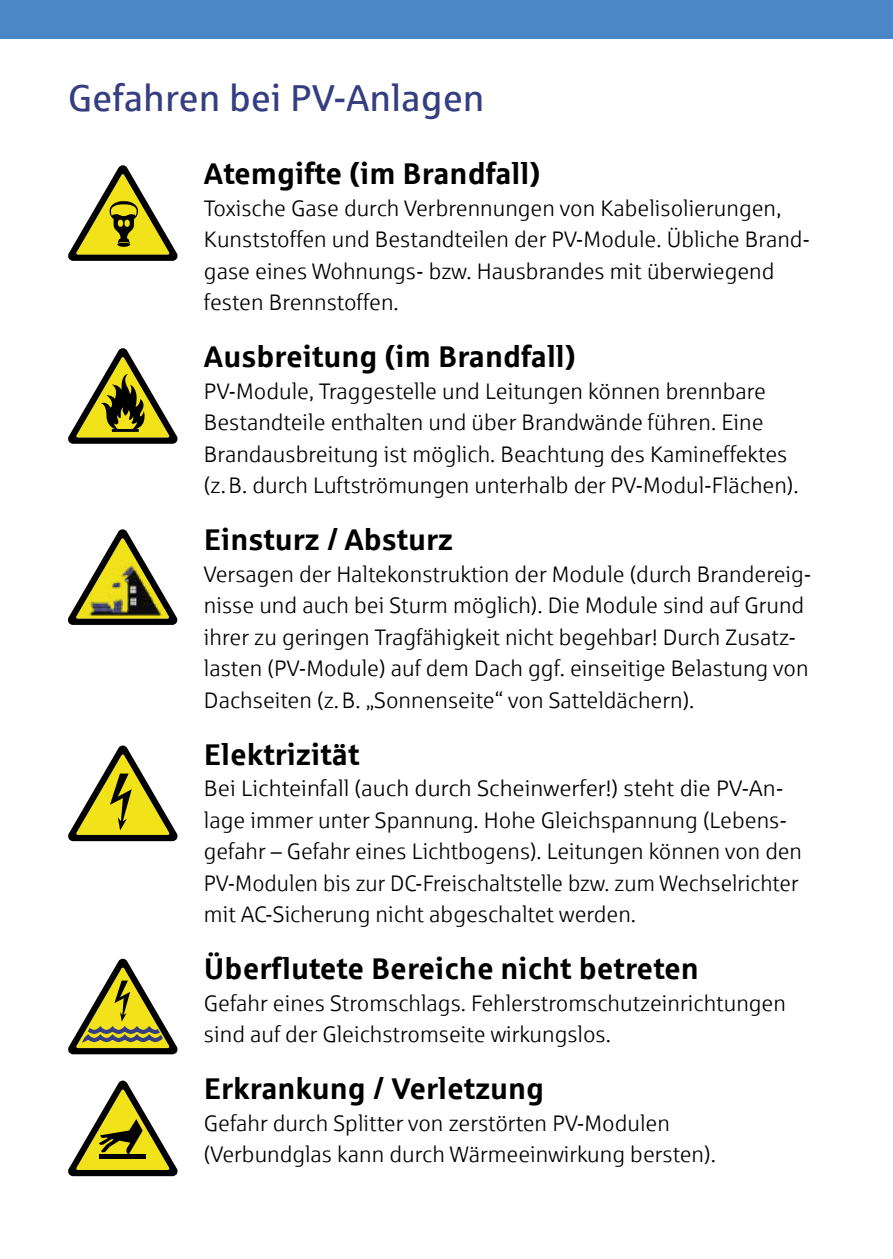
<style>
.page{position:relative;width:893px;height:1259px;background:#fff}
.page>*{position:absolute;margin:0;border:0;box-sizing:border-box;transform-origin:0 0}
.t1{font:37.5px "Sparkasse Rg";color:#343e81}
.t2{font:700 30px "Sparkasse Rg";color:#000}
.t3{font:22.5px/31.5px "Sparkasse Lt";color:#000}
</style>
<div class="page">
<svg style="left:68px;top:165px;width:110px;height:96px"></svg>
<svg style="left:68px;top:348px;width:110px;height:96px"></svg>
<svg style="left:68px;top:745px;width:110px;height:96px"></svg>
<svg style="left:68px;top:958px;width:110px;height:96px"></svg>
<svg style="left:68px;top:1080px;width:110px;height:96px"></svg>
<div style="left:100px;top:1154px;width:46px;height:5px;background:#000"></div>
<div style="left:0;top:0;width:893px;height:38px;background:#4b86c7"></div>
<svg style="left:68px;top:529px;width:61px;height:95px"></svg>
<img style="left:70px;top:535px;width:108px;height:90px">
<h1 class="t1" style="left:68px;top:74px;width:418px">Gefahren bei PV-Anlagen</h1>
<h2 class="t2" style="left:204px;top:154px;width:338px">Atemgifte (im Brandfall)</h2>
<p class="t3" style="left:204px;top:192px;width:608px">Toxische Gase durch Verbrennungen von Kabelisolierungen, Kunststoffen und Bestandteilen der PV-Module. Übliche Brand&shy;gase eines Wohnungs- bzw. Hausbrandes mit überwiegend festen Brennstoffen.</p>
<h2 class="t2" style="left:204px;top:337px;width:373px">Ausbreitung (im Brandfall)</h2>
<p class="t3" style="left:204px;top:375px;width:596px">PV-Module, Traggestelle und Leitungen können brennbare Bestandteile enthalten und über Brandwände führen. Eine Brandausbreitung ist möglich. Beachtung des Kamineffektes (z. B. durch Luftströmungen unterhalb der PV-Modul-Flächen).</p>
<h2 class="t2" style="left:204px;top:520px;width:251px">Einsturz / Absturz</h2>
<p class="t3" style="left:204px;top:558px;width:609px">Versagen der Haltekonstruktion der Module (durch Brandereig&shy;nisse und auch bei Sturm möglich). Die Module sind auf Grund ihrer zu geringen Tragfähigkeit nicht begehbar! Durch Zusatz&shy;lasten (PV-Module) auf dem Dach ggf. einseitige Belastung von Dachseiten (z. B. „Sonnenseite“ von Satteldächern).</p>
<h2 class="t2" style="left:204px;top:735px;width:157px">Elektrizität</h2>
<p class="t3" style="left:204px;top:772px;width:600px">Bei Lichteinfall (auch durch Scheinwerfer!) steht die PV-An&shy;lage immer unter Spannung. Hohe Gleichspannung (Lebens&shy;gefahr – Gefahr eines Lichtbogens). Leitungen können von den PV-Modulen bis zur DC-Freischaltstelle bzw. zum Wechselrichter mit AC-Sicherung nicht abgeschaltet werden.</p>
<h2 class="t2" style="left:204px;top:949px;width:496px">Überflutete Bereiche nicht betreten</h2>
<p class="t3" style="left:204px;top:987px;width:583px">Gefahr eines Stromschlags. Fehlerstromschutzeinrichtungen sind auf der Gleichstromseite wirkungslos.</p>
<h2 class="t2" style="left:204px;top:1069px;width:342px">Erkrankung / Verletzung</h2>
<p class="t3" style="left:204px;top:1107px;width:513px">Gefahr durch Splitter von zerstörten PV-Modulen (Verbundglas kann durch Wärmeeinwirkung bersten).</p>
</div>
